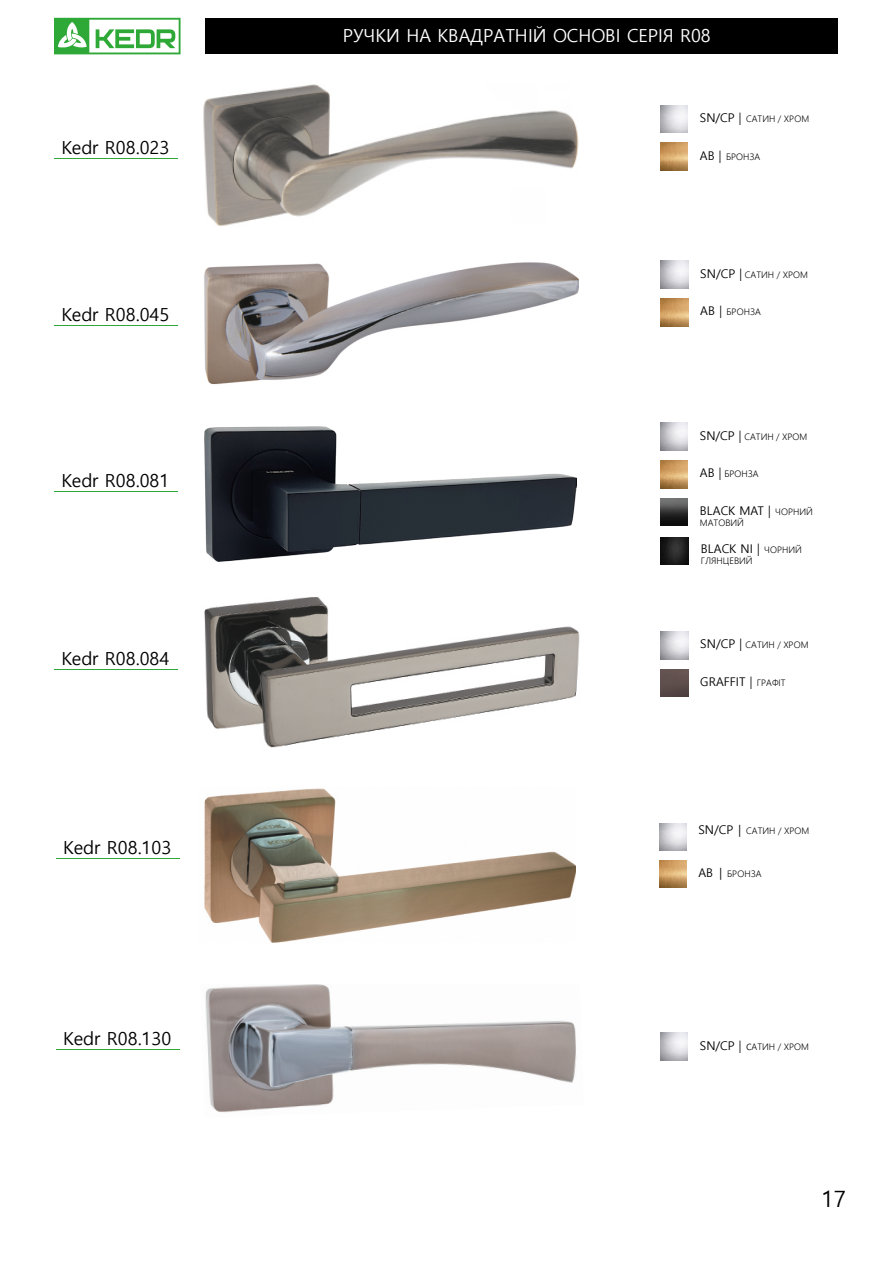
<style>
.page{position:relative;width:893px;height:1263px;background:#fff}
.page>*{position:absolute;margin:0;border:0;box-sizing:border-box;transform-origin:0 0}
.t1{font:22.5px "Malgun Gothic";color:#000}
.t2{font:18px "Malgun Gothic";color:#000}
.t3{font:18px "Malgun Gothic";color:#fff}
.t4{font:12px "Malgun Gothic";color:#000}
.t5{font:300 9px "Malgun Gothic";color:#000}
.s1{font-weight:400;font-size:12px}
.s2{font-weight:300;font-size:9px}
.s3{font-family:"Open Sans";font-weight:400;font-size:12px}
.s4{font-size:12px}
</style>
<div class="page">
<svg style="left:54px;top:18px;width:127px;height:36px"></svg>
<div style="left:205px;top:19px;width:633px;height:35px;background:#000"></div>
<img style="left:205px;top:427px;width:371px;height:135px">
<img style="left:660px;top:143px;width:28px;height:28px">
<img style="left:204px;top:262px;width:374px;height:123px">
<img style="left:661px;top:299px;width:27px;height:27px">
<img style="left:204px;top:597px;width:376px;height:151px">
<img style="left:661px;top:669px;width:27px;height:28px">
<img style="left:660px;top:460px;width:28px;height:28px">
<img style="left:660px;top:498px;width:28px;height:28px">
<img style="left:203px;top:84px;width:376px;height:142px">
<hr style="left:54px;top:158px;width:124px;height:1px;background:#2ea836">
<hr style="left:54px;top:325px;width:124px;height:1px;background:#2ea836">
<hr style="left:54px;top:669px;width:124px;height:1px;background:#2ea836">
<hr style="left:54px;top:491px;width:124px;height:1px;background:#2ea836">
<img style="left:204px;top:788px;width:372px;height:154px">
<img style="left:660px;top:860px;width:27px;height:27px">
<img style="left:205px;top:984px;width:371px;height:129px">
<hr style="left:56px;top:857px;width:124px;height:1px;background:#2ea836">
<hr style="left:56px;top:1049px;width:124px;height:1px;background:#2ea836">
<img style="left:661px;top:537px;width:28px;height:28px">
<h2 class="t2" style="left:61px;top:137px;width:110px">Kedr R08.023</h2>
<h2 class="t2" style="left:61px;top:305px;width:110px">Kedr R08.045</h2>
<h2 class="t2" style="left:61px;top:470px;width:110px">Kedr R08.081</h2>
<h2 class="t2" style="left:61px;top:648px;width:110px">Kedr R08.084</h2>
<h2 class="t2" style="left:63px;top:837px;width:110px">Kedr R08.103</h2>
<h2 class="t2" style="left:63px;top:1028px;width:110px">Kedr R08.130</h2>
<h2 class="t3" style="left:343px;top:26px;width:370px">РУЧКИ НА КВАДРАТНIЙ ОСНОВI СЕРIЯ R08</h2>
<p class="t5" style="left:700px;top:113px;width:111px"><span class="s1">SN/CP |</span> САТИН / ХРОМ</p>
<p class="t5" style="left:700px;top:151px;width:62px"><span class="s1">AB |</span> БРОНЗА</p>
<p class="t5" style="left:700px;top:269px;width:109px"><span class="s1">SN/CP |</span> САТИН / ХРОМ</p>
<p class="t5" style="left:700px;top:307px;width:62px"><span class="s1">AB |</span> БРОНЗА</p>
<p class="t5" style="left:700px;top:431px;width:109px"><span class="s1">SN/CP |</span> САТИН / ХРОМ</p>
<p class="t5" style="left:700px;top:469px;width:60px"><span class="s1">AB |</span> БРОНЗА</p>
<h3 class="t4" style="left:700px;top:504px;width:115px">BLACK MAT | <span class="s2">ЧОРНИЙ</span></h3>
<p class="t5" style="left:700px;top:517px;width:46px">МАТОВИЙ</p>
<h3 class="t4" style="left:701px;top:542px;width:103px">BLACK NI | <span class="s2">ЧОРНИЙ</span></h3>
<p class="t5" style="left:701px;top:555px;width:53px">ГЛЯНЦЕВИЙ</p>
<p class="t5" style="left:700px;top:640px;width:110px"><span class="s1">SN/CP |</span> САТИН / ХРОМ</p>
<h3 class="t4" style="left:700px;top:675px;width:87px">GRAFFIT | <span class="s2">ГРАФIТ</span></h3>
<p class="t5" style="left:698px;top:825px;width:112px"><span class="s1">SN/CP</span> <span class="s3">|</span> САТИН / ХРОМ</p>
<p class="t5" style="left:698px;top:868px;width:65px"><span class="s1">AB</span> <span class="s3">|</span> БРОНЗА</p>
<p class="t5" style="left:700px;top:1041px;width:111px"><span class="s1">SN/CP |</span> <span class="s4">с</span>АТИН / ХРОМ</p>
<h1 class="t1" style="left:821px;top:1185px;width:26px">17</h1>
</div>
